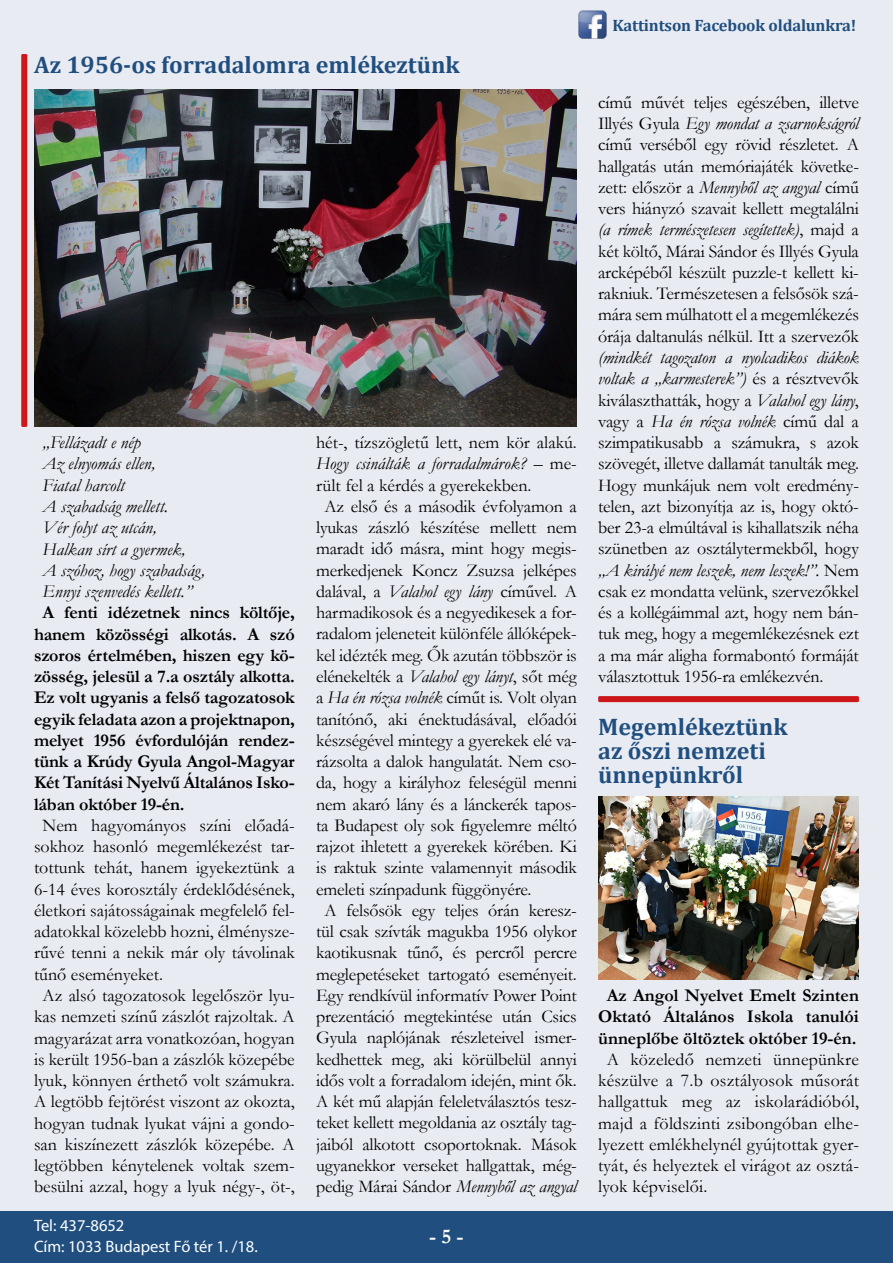
<style>
.page{position:relative;width:893px;height:1263px;background:#e9ebf2}
.page>*{position:absolute;margin:0;border:0;box-sizing:border-box;transform-origin:0 0}
.t1{font:700 24px/24px "Cambria";color:#204f7f}
.t2{font:700 21px "Garamond";color:#fff}
.t3{font:18px/21.3px "Garamond";letter-spacing:-.01em;color:#000;text-align:justify}
.t4{font:700 18px/21.3px "Garamond";color:#000;text-align:justify}
.t5{font:italic 18px/21.3px "Garamond";color:#000}
.t6{font:16.5px/21.3px "Myriad Pro";color:#fff}
.t7{font:700 16.5px "Cambria";letter-spacing:-.01em;color:#204f7f}
.s1{font-style:normal}
.s2{font-style:italic}
</style>
<div class="page">
<div style="left:0;top:1212px;width:893px;height:51px;background:#204f7f"></div>
<div style="left:21px;top:54px;width:6px;height:373px;background:#cd171a;border-radius:2px"></div>
<div style="left:598px;top:696px;width:261px;height:6px;background:#cd171a;border-radius:2px"></div>
<img style="left:34px;top:89px;width:543px;height:338px">
<img style="left:598px;top:797px;width:261px;height:183px">
<img style="left:578px;top:10px;width:29px;height:29px">
<h1 class="t1" style="left:34px;top:52px;width:427px">Az 1956-os forradalomra emlékeztünk</h1>
<p class="t5" style="left:43px;top:431px;width:164px">„Fellázadt e nép<br>Az elnyomás ellen,<br>Fiatal harcolt<br>A szabadság mellett.<br>Vér folyt az utcán,<br>Halkan sírt a gyermek,<br>A szóhoz, hogy szabadság,<br>Ennyi szenvedés kellett.”</p>
<p class="t4" style="left:34px;top:602px;width:262px;text-indent:8px">A fenti idézetnek nincs költője, hanem közösségi alkotás. A szó szoros értelmében, hiszen egy kö&shy;zösség, jelesül a 7.a osztály alkotta.<br>Ez volt ugyanis a felső tagozatosok egyik feladata azon a projektnapon, melyet 1956 évfordulóján rendez&shy;tünk a Krúdy Gyula Angol-Magyar Két Tanítási Nyelvű Általános Isko&shy;lában október 19-én.</p>
<p class="t3" style="left:43px;top:814px;width:254px">Nem hagyományos színi előadá-</p>
<p class="t3" style="left:34px;top:835px;width:262px">sokhoz hasonló megemlékezést tar-</p>
<p class="t3" style="left:34px;top:857px;width:262px">tottunk tehát, hanem igyekeztünk a</p>
<p class="t3" style="left:34px;top:878px;width:262px">6-14 éves korosztály érdeklődésének,</p>
<p class="t3" style="left:34px;top:899px;width:262px">életkori sajátosságainak megfelelő fel-</p>
<p class="t3" style="left:34px;top:920px;width:262px">adatokkal közelebb hozni, élménysze-</p>
<p class="t3" style="left:34px;top:942px;width:262px">rűvé tenni a nekik már oly távolinak</p>
<p class="t3" style="left:34px;top:963px;width:130px">tűnő eseményeket.</p>
<p class="t3" style="left:43px;top:984px;width:254px">Az alsó tagozatosok legelőször lyu-</p>
<p class="t3" style="left:34px;top:1005px;width:262px">kas nemzeti színű zászlót rajzoltak. A</p>
<p class="t3" style="left:34px;top:1027px;width:262px">magyarázat arra vonatkozóan, hogyan</p>
<p class="t3" style="left:34px;top:1048px;width:262px">is került 1956-ban a zászlók közepébe</p>
<p class="t3" style="left:34px;top:1069px;width:262px">lyuk, könnyen érthető volt számukra.</p>
<p class="t3" style="left:34px;top:1090px;width:262px">A legtöbb fejtörést viszont az okozta,</p>
<p class="t3" style="left:34px;top:1112px;width:262px">hogyan tudnak lyukat vájni a gondo-</p>
<p class="t3" style="left:34px;top:1133px;width:262px">san kiszínezett zászlók közepébe. A</p>
<p class="t3" style="left:34px;top:1154px;width:262px">legtöbben kénytelenek voltak szem-</p>
<p class="t3" style="left:34px;top:1175px;width:262px">besülni azzal, hogy a lyuk négy-, öt-,</p>
<p class="t3" style="left:316px;top:431px;width:262px">hét-, tízszögletű lett, nem kör alakú.</p>
<p class="t5" style="left:316px;top:453px;width:262px">Hogy csinálták a forradalmárok? <span class="s1">– me-</span></p>
<p class="t3" style="left:316px;top:474px;width:217px">rült fel a kérdés a gyerekekben.</p>
<p class="t3" style="left:325px;top:495px;width:254px">Az első és a második évfolyamon a</p>
<p class="t3" style="left:316px;top:516px;width:262px">lyukas zászló készítése mellett nem</p>
<p class="t3" style="left:316px;top:538px;width:262px">maradt idő másra, mint hogy megis-</p>
<p class="t3" style="left:316px;top:559px;width:262px">merkedjenek Koncz Zsuzsa jelképes</p>
<p class="t3" style="left:316px;top:580px;width:262px">dalával, a <span class="s2">Valahol egy lány</span> cíművel. A</p>
<p class="t3" style="left:316px;top:601px;width:262px">harmadikosok és a negyedikesek a for-</p>
<p class="t3" style="left:316px;top:623px;width:262px">radalom jeleneteit különféle állóképek-</p>
<p class="t3" style="left:316px;top:644px;width:262px">kel idézték meg. Ők azután többször is</p>
<p class="t3" style="left:316px;top:665px;width:262px">elénekelték a <span class="s2">Valahol egy lányt</span>, sőt még</p>
<p class="t3" style="left:316px;top:686px;width:262px">a <span class="s2">Ha én rózsa volnék</span> címűt is. Volt olyan</p>
<p class="t3" style="left:316px;top:708px;width:262px">tanítónő, aki énektudásával, előadói</p>
<p class="t3" style="left:316px;top:729px;width:262px">készségével mintegy a gyerekek elé va-</p>
<p class="t3" style="left:316px;top:750px;width:262px">rázsolta a dalok hangulatát. Nem cso-</p>
<p class="t3" style="left:316px;top:771px;width:262px">da, hogy a királyhoz feleségül menni</p>
<p class="t3" style="left:316px;top:793px;width:262px">nem akaró lány és a lánckerék tapos-</p>
<p class="t3" style="left:316px;top:814px;width:262px">ta Budapest oly sok figyelemre méltó</p>
<p class="t3" style="left:316px;top:835px;width:262px">rajzot ihletett a gyerekek körében. Ki</p>
<p class="t3" style="left:316px;top:856px;width:262px">is raktuk szinte valamennyit második</p>
<p class="t3" style="left:316px;top:878px;width:217px">emeleti színpadunk függönyére.</p>
<p class="t3" style="left:325px;top:899px;width:254px">A felsősök egy teljes órán keresz-</p>
<p class="t3" style="left:316px;top:920px;width:262px">tül csak szívták magukba 1956 olykor</p>
<p class="t3" style="left:316px;top:942px;width:262px">kaotikusnak tűnő, és percről percre</p>
<p class="t3" style="left:316px;top:963px;width:262px">meglepetéseket tartogató eseményeit.</p>
<p class="t3" style="left:316px;top:984px;width:262px">Egy rendkívül informatív Power Point</p>
<p class="t3" style="left:316px;top:1005px;width:262px">prezentáció megtekintése után Csics</p>
<p class="t3" style="left:316px;top:1027px;width:262px">Gyula naplójának részleteivel ismer-</p>
<p class="t3" style="left:316px;top:1048px;width:262px">kedhettek meg, aki körülbelül annyi</p>
<p class="t3" style="left:316px;top:1069px;width:262px">idős volt a forradalom idején, mint ők.</p>
<p class="t3" style="left:316px;top:1090px;width:262px">A két mű alapján feleletválasztós tesz-</p>
<p class="t3" style="left:316px;top:1112px;width:262px">teket kellett megoldania az osztály tag-</p>
<p class="t3" style="left:316px;top:1133px;width:262px">jaiból alkotott csoportoknak. Mások</p>
<p class="t3" style="left:316px;top:1154px;width:262px">ugyanekkor verseket hallgattak, még-</p>
<p class="t3" style="left:316px;top:1175px;width:262px">pedig Márai Sándor <span class="s2">Mennyből az angyal</span></p>
<p class="t6" style="left:34px;top:1214px;width:225px">Tel: 437-8652<br>Cím: 1033 Budapest Fő tér 1. /18.</p>
<p class="t2" style="left:429px;top:1222px;width:36px">- 5 -</p>
<p class="t7" style="left:612px;top:14px;width:245px">Kattintson Facebook oldalunkra!</p>
<p class="t3" style="left:598px;top:91px;width:262px">című művét teljes egészében, illetve Illyés Gyula <span class="s2">Egy mondat a zsarnokságról </span>című verséből egy rövid részletet. A hallgatás után memóriajáték követke&shy;zett: először a <span class="s2">Mennyből az angyal</span> című vers hiányzó szavait kellett megtalálni <span class="s2">(a rímek természetesen segítettek)</span>, majd a két költő, Márai Sándor és Illyés Gyula arcképéből készült puzzle-t kellett ki&shy;rakniuk. Természetesen a felsősök szá&shy;mára sem múlhatott el a megemlékezés órája daltanulás nélkül. Itt a szervezők</p>
<p class="t3" style="left:598px;top:346px;width:262px"><span class="s2">(mindkét tagozaton a nyolcadikos diákok voltak a „karmesterek”)</span> és a résztvevők kiválaszthatták, hogy a <span class="s2">Valahol egy lány</span>, vagy a <span class="s2">Ha én rózsa volnék</span> című dal a szimpatikusabb a számukra, s azok szövegét, illetve dallamát tanulták meg.<br>Hogy munkájuk nem volt eredmény&shy;telen, azt bizonyítja az is, hogy októ&shy;ber 23-a elmúltával is kihallatszik néha szünetben az osztálytermekből, hogy <span class="s2">„A királyé nem leszek, nem leszek!”.</span> Nem csak ez mondatta velünk, szervezőkkel és a kollégáimmal azt, hogy nem bán&shy;tuk meg, hogy a megemlékezésnek ezt a ma már aligha formabontó formáját választottuk 1956-ra emlékezvén.</p>
<h1 class="t1" style="left:598px;top:714px;width:191px">Megemlékeztünk az őszi nemzeti ünnepünkről</h1>
<p class="t4" style="left:598px;top:985px;width:262px;text-align:center">Az Angol Nyelvet Emelt Szinten<br>Oktató Általános Iskola tanulói ünneplőbe öltöztek október 19-én.</p>
<p class="t3" style="left:598px;top:1048px;width:262px;text-indent:8px">A közeledő nemzeti ünnepünkre készülve a 7.b osztályosok műsorát hallgattuk meg az iskolarádióból, majd a földszinti zsibongóban elhe&shy;lyezett emlékhelynél gyújtottak gyer&shy;tyát, és helyeztek el virágot az osztá&shy;lyok képviselői.</p>
</div>
